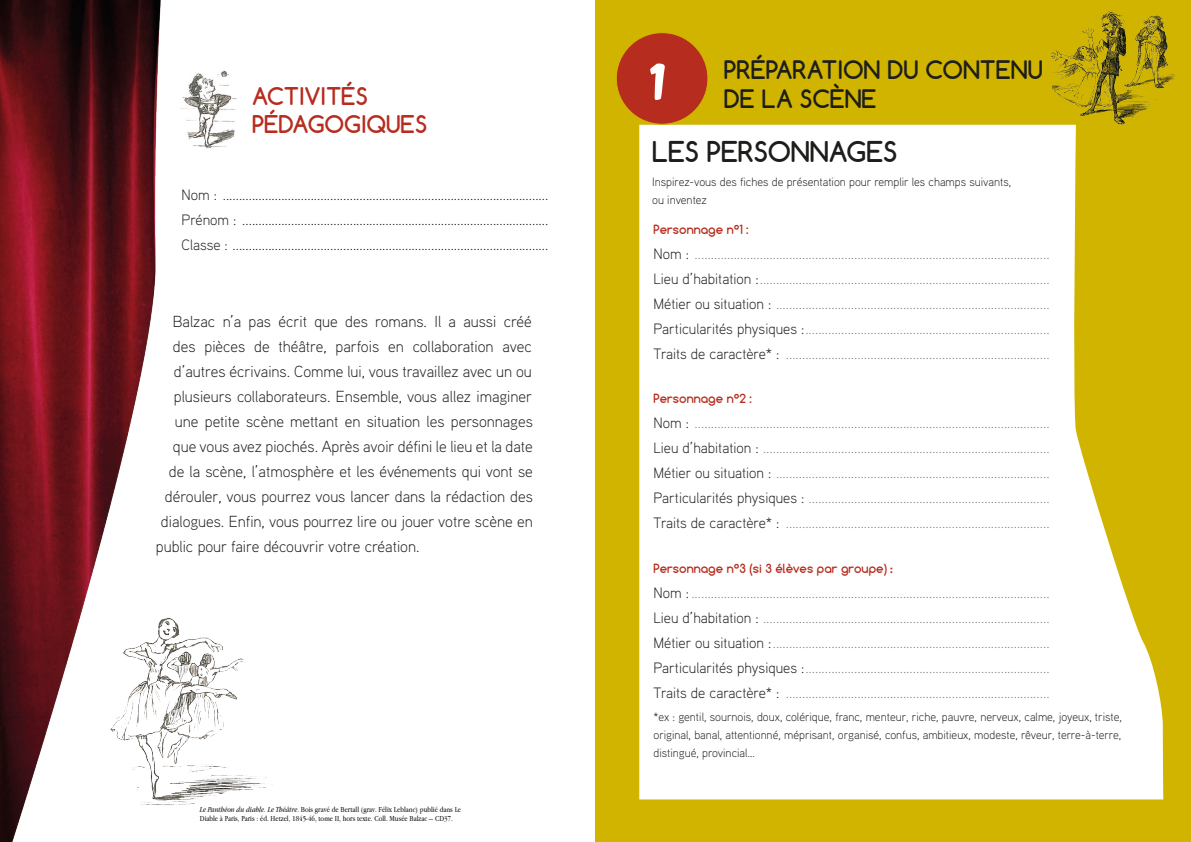
<style>
.page{position:relative;width:1191px;height:842px;background:#fff}
.page>*{position:absolute;margin:0;border:0;box-sizing:border-box;transform-origin:0 0}
.t1{font:52px "Arnold 21";color:#fff}
.t2{font:700 27px "Comfortaa";color:#1d1d1b}
.t3{font:700 24px/28.8px "Comfortaa";color:#1d1d1b}
.t4{font:700 23px/27.6px "Comfortaa";color:#b62c1e}
.t5{font:300 16px "Aaux Pro";color:#1d1d1b}
.t6{font:300 15px/25px "Aaux Pro";color:#868585;text-align:justify}
.t7{font:300 15px/25px "Aaux Pro";color:#1d1d1b;text-align:justify}
.t8{font:300 12px/18px "Aaux Pro";color:#1d1d1b;text-align:justify}
.t9{font:700 12px "Comfortaa";color:#b62c1e}
.t10{font:8px/9.6px "Apple Garamond";color:#1d1d1b}
.s1{font-style:italic}
.s2{color:#1d1d1b}
.s3{font-family:"Minion Pro";font-size:13px}
</style>
<div class="page">
<img style="left:0;top:0;width:161px;height:842px">
<div style="left:595px;top:0;width:596px;height:842px;background:#d0b400"></div>
<svg style="left:639px;top:125px;width:524px;height:674px;background:#f9f6e2"></svg>
<img style="left:98px;top:599px;width:175px;height:215px">
<img style="left:180px;top:70px;width:57px;height:78px">
<div style="left:616px;top:33px;width:92px;height:91px;background:#b62c1e;border-radius:50%"></div>
<img style="left:1047px;top:11px;width:129px;height:119px">
<h3 class="t4" style="left:252px;top:82px;width:176px">ACTIVITÉS<br>PÉDAGOGIQUES</h3>
<p class="t7" style="left:182px;top:181px;width:368px">Nom : ....................................................................................................<br>Prénom : ..............................................................................................<br>Classe : .................................................................................................</p>
<p class="t5" style="left:173px;top:311px;width:360px">Balzac n’a pas écrit que des romans. Il a aussi créé</p>
<p class="t5" style="left:173px;top:336px;width:360px">des pièces de théâtre, parfois en collaboration avec</p>
<p class="t5" style="left:174px;top:361px;width:359px">d’autres écrivains. Comme lui, vous travaillez avec un ou</p>
<p class="t5" style="left:174px;top:386px;width:360px">plusieurs collaborateurs. Ensemble, vous allez imaginer</p>
<p class="t5" style="left:175px;top:411px;width:359px">une petite scène mettant en situation les personnages</p>
<p class="t5" style="left:173px;top:436px;width:361px">que vous avez piochés. Après avoir défini le lieu et la date</p>
<p class="t5" style="left:169px;top:461px;width:365px">de la scène, l’atmosphère et les événements qui vont se</p>
<p class="t5" style="left:165px;top:486px;width:369px">dérouler, vous pourrez vous lancer dans la rédaction des</p>
<p class="t5" style="left:161px;top:511px;width:373px">dialogues. Enfin, vous pourrez lire ou jouer votre scène en</p>
<p class="t5" style="left:156px;top:536px;width:265px">public pour faire découvrir votre création.</p>
<p class="t10" style="left:200px;top:804px;width:263px"><span class="s1">Le Panthéon du diable. Le Théâtre</span>. Bois gravé de Bertall (grav. Félix Leblanc) publié dans Le<br>Diable à Paris, Paris : éd. Hetzel, 1845-46, tome II, hors texte. Coll. Musée Balzac – CD37.</p>
<h1 class="t1" style="left:650px;top:48px;width:20px">1</h1>
<h3 class="t3" style="left:724px;top:55px;width:320px">PRÉPARATION DU CONTENU<br>DE LA SCÈNE</h3>
<h2 class="t2" style="left:652px;top:135px;width:246px">LES PERSONNAGES</h2>
<p class="t8" style="left:652px;top:172px;width:360px">Inspirez-vous des fiches de présentation pour remplir les champs suivants, ou inventez</p>
<p class="t9" style="left:653px;top:222px;width:97px">Personnage n°1 :</p>
<p class="t6" style="left:653px;top:241px;width:397px"><span class="s2">Nom :</span> .............................................................................................................<br><span class="s2">Lieu d’habitation :</span>.........................................................................................<br><span class="s2">Métier ou situation :</span> ....................................................................................<br><span class="s2">Particularités physiques :</span>...........................................................................<br><span class="s2">Traits de caractère* :</span> .................................................................................</p>
<p class="t9" style="left:653px;top:391px;width:100px">Personnage n°2 :</p>
<p class="t6" style="left:653px;top:410px;width:397px"><span class="s2">Nom :</span> .............................................................................................................<br><span class="s2">Lieu d’habitation :</span> ........................................................................................<br><span class="s2">Métier ou situation :</span> ....................................................................................<br><span class="s2">Particularités physiques :</span> ..........................................................................<br><span class="s2">Traits de caractère* :</span> .................................................................................</p>
<p class="t9" style="left:653px;top:560px;width:241px">Personnage n°3 (si 3 élèves par groupe) <span class="s3">:</span></p>
<p class="t6" style="left:653px;top:579px;width:397px"><span class="s2">Nom :</span> ..............................................................................................................<br><span class="s2">Lieu d’habitation :</span> ........................................................................................<br><span class="s2">Métier ou situation :</span>.....................................................................................<br><span class="s2">Particularités physiques :</span>...........................................................................<br><span class="s2">Traits de caractère* :</span> .................................................................................</p>
<p class="t8" style="left:653px;top:708px;width:470px">*ex : gentil, sournois, doux, colérique, franc, menteur, riche, pauvre, nerveux, calme, joyeux, triste, original, banal, attentionné, méprisant, organisé, confus, ambitieux, modeste, rêveur, terre-à-terre, distingué, provincial…</p>
</div>
